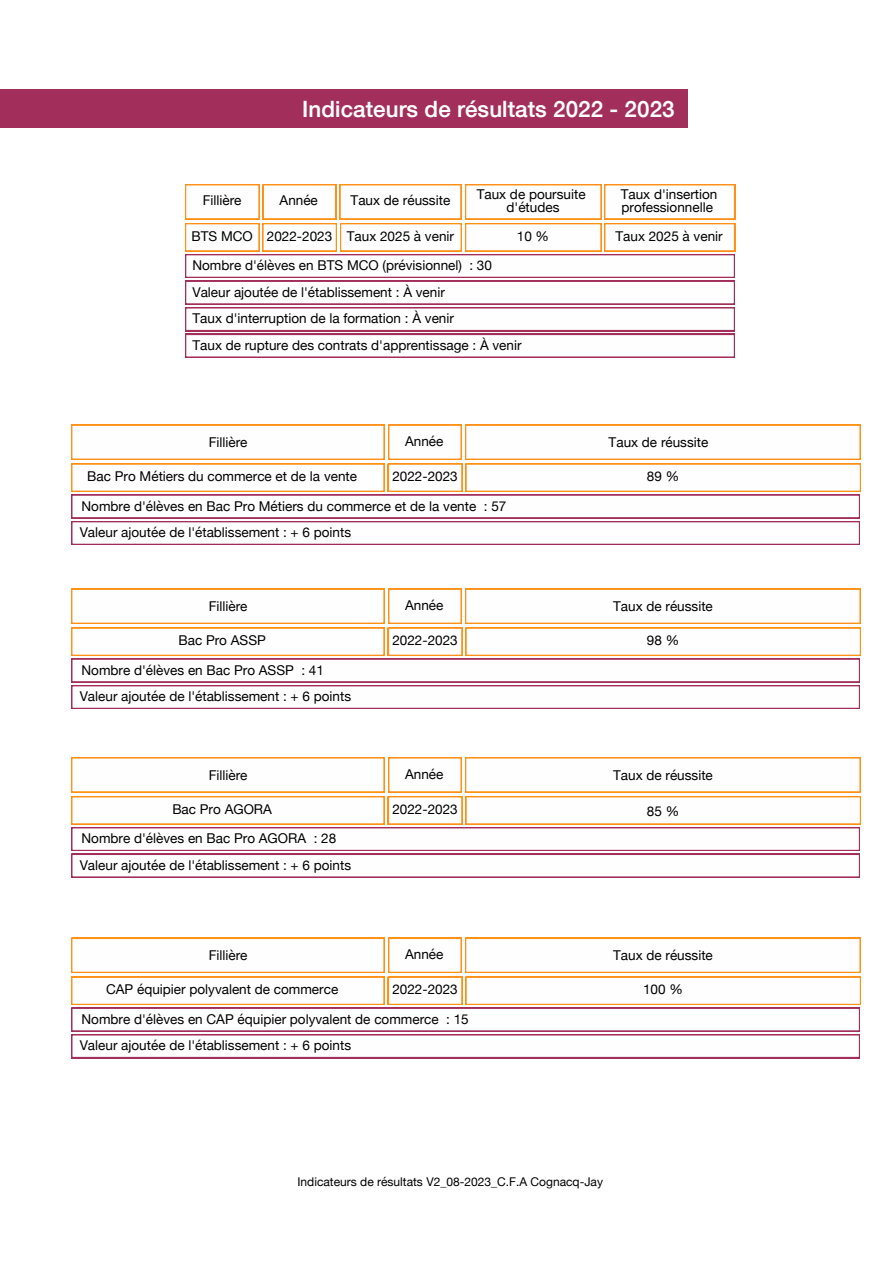
<style>
.page{position:relative;width:894px;height:1264px;background:#fff}
.page>*{position:absolute;margin:0;border:0;box-sizing:border-box;transform-origin:0 0}
.t1{font:22.5px ".Helvetica Neue Interface Medium P4";color:#fff}
.t2{font:13.5px ".Helvetica Neue Interface";color:#000}
.t3{font:12px ".Helvetica Neue Interface";color:#000}
</style>
<div class="page">
<div style="left:0;top:89px;width:687px;height:38px;background:#a22f5b"></div>
<svg style="left:185px;top:184px;width:549px;height:173px"></svg>
<svg style="left:71px;top:425px;width:789px;height:120px"></svg>
<svg style="left:71px;top:589px;width:789px;height:120px"></svg>
<svg style="left:71px;top:757px;width:789px;height:120px"></svg>
<svg style="left:71px;top:937px;width:789px;height:121px"></svg>
<p class="t1" style="left:302px;top:96px;width:374px">Indicateurs de résultats 2022 - 2023</p>
<p class="t2" style="left:476px;top:186px;width:110px">Taux de poursuite</p>
<p class="t2" style="left:506px;top:199px;width:54px">d'études</p>
<p class="t2" style="left:203px;top:192px;width:40px">Fillière</p>
<p class="t2" style="left:279px;top:192px;width:40px">Année</p>
<p class="t2" style="left:350px;top:192px;width:101px">Taux de réussite</p>
<p class="t2" style="left:191px;top:228px;width:63px">BTS MCO</p>
<p class="t2" style="left:192px;top:257px;width:301px">Nombre d'élèves en BTS MCO (prévisionnel) : 30</p>
<p class="t2" style="left:267px;top:228px;width:67px">2022-2023</p>
<p class="t2" style="left:347px;top:228px;width:109px">Taux 2025 à venir</p>
<p class="t2" style="left:516px;top:228px;width:34px">10 %</p>
<p class="t2" style="left:192px;top:284px;width:254px">Valeur ajoutée de l'établissement : À venir</p>
<p class="t2" style="left:192px;top:310px;width:263px">Taux d'interruption de la formation : À venir</p>
<p class="t2" style="left:192px;top:337px;width:330px">Taux de rupture des contrats d'apprentissage : À venir</p>
<p class="t2" style="left:620px;top:186px;width:98px">Taux d'insertion</p>
<p class="t2" style="left:621px;top:199px;width:93px">professionnelle</p>
<p class="t2" style="left:615px;top:228px;width:109px">Taux 2025 à venir</p>
<p class="t2" style="left:209px;top:434px;width:40px">Fillière</p>
<p class="t2" style="left:405px;top:433px;width:40px">Année</p>
<p class="t2" style="left:608px;top:434px;width:101px">Taux de réussite</p>
<p class="t2" style="left:87px;top:468px;width:271px">Bac Pro Métiers du commerce et de la vente</p>
<p class="t2" style="left:81px;top:498px;width:426px">Nombre d'élèves en Bac Pro Métiers du commerce et de la vente : 57</p>
<p class="t2" style="left:392px;top:468px;width:67px">2022-2023</p>
<p class="t2" style="left:646px;top:468px;width:34px">89 %</p>
<p class="t2" style="left:80px;top:524px;width:273px">Valeur ajoutée de l'établissement : + 6 points</p>
<p class="t2" style="left:209px;top:598px;width:40px">Fillière</p>
<p class="t2" style="left:405px;top:597px;width:40px">Année</p>
<p class="t2" style="left:613px;top:598px;width:101px">Taux de réussite</p>
<p class="t2" style="left:178px;top:632px;width:89px">Bac Pro ASSP</p>
<p class="t2" style="left:81px;top:662px;width:244px">Nombre d'élèves en Bac Pro ASSP : 41</p>
<p class="t2" style="left:392px;top:632px;width:67px">2022-2023</p>
<p class="t2" style="left:646px;top:632px;width:34px">98 %</p>
<p class="t2" style="left:80px;top:688px;width:273px">Valeur ajoutée de l'établissement : + 6 points</p>
<p class="t2" style="left:209px;top:766px;width:40px">Fillière</p>
<p class="t2" style="left:405px;top:765px;width:40px">Année</p>
<p class="t2" style="left:613px;top:766px;width:101px">Taux de réussite</p>
<p class="t2" style="left:172px;top:800px;width:101px">Bac Pro AGORA</p>
<p class="t2" style="left:81px;top:830px;width:256px">Nombre d'élèves en Bac Pro AGORA : 28</p>
<p class="t2" style="left:392px;top:800px;width:67px">2022-2023</p>
<p class="t2" style="left:646px;top:802px;width:34px">85 %</p>
<p class="t2" style="left:80px;top:857px;width:273px">Valeur ajoutée de l'établissement : + 6 points</p>
<p class="t2" style="left:209px;top:947px;width:40px">Fillière</p>
<p class="t2" style="left:405px;top:946px;width:40px">Année</p>
<p class="t2" style="left:613px;top:947px;width:101px">Taux de réussite</p>
<p class="t2" style="left:106px;top:981px;width:233px">CAP équipier polyvalent de commerce</p>
<p class="t2" style="left:81px;top:1011px;width:388px">Nombre d'élèves en CAP équipier polyvalent de commerce : 15</p>
<p class="t2" style="left:392px;top:981px;width:67px">2022-2023</p>
<p class="t2" style="left:643px;top:981px;width:41px">100 %</p>
<p class="t2" style="left:80px;top:1037px;width:273px">Valeur ajoutée de l'établissement : + 6 points</p>
<p class="t3" style="left:297px;top:1174px;width:307px">Indicateurs de résultats V2_08-2023_C.F.A Cognacq-Jay</p>
</div>
